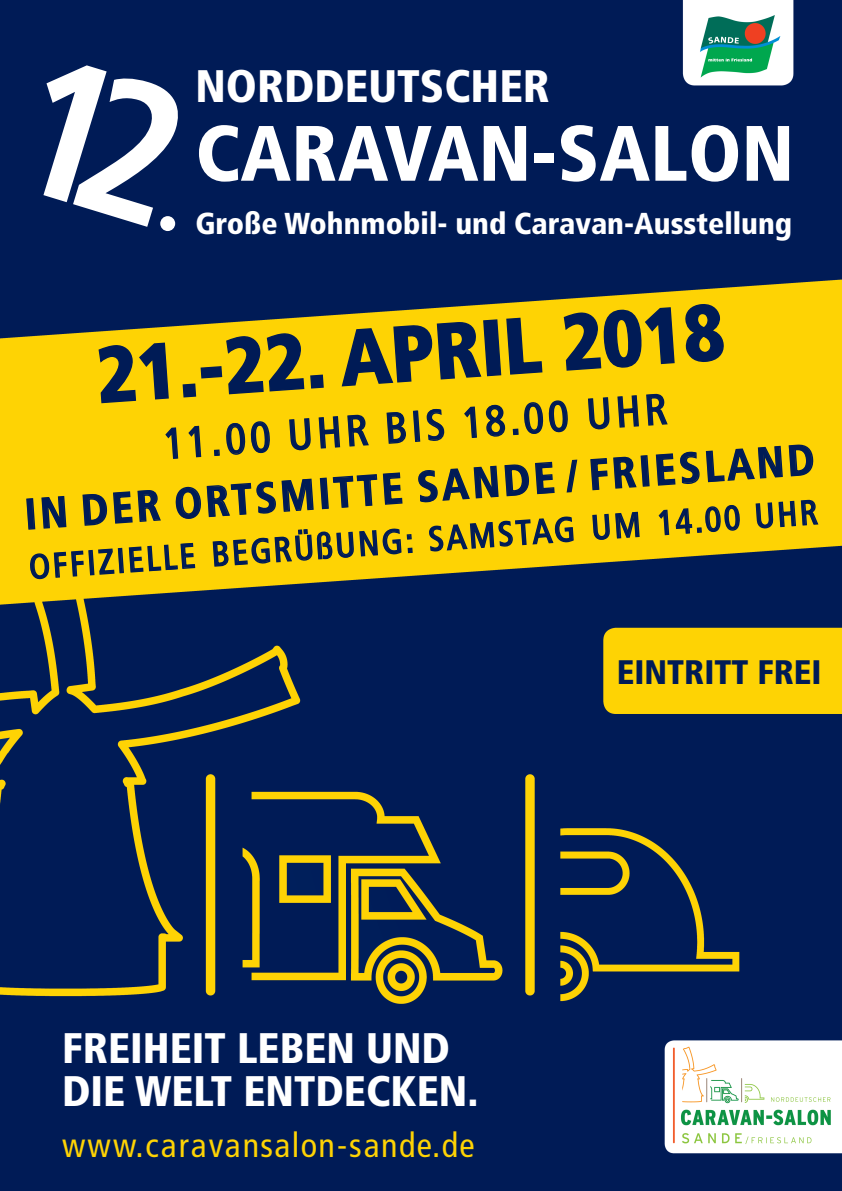
<style>
.page{position:relative;width:842px;height:1191px;background:#fff}
.page>*{position:absolute;margin:0;border:0;box-sizing:border-box;transform-origin:0 0}
.t1{font:900 condensed 78.3px "Frutiger";color:#001b56}
.t2{font:900 condensed 78.3px "Frutiger";color:#fff}
.t3{font:900 condensed 45.6px "Frutiger";color:#fff}
.t4{font:900 condensed 42.7px/42.7px "Frutiger";color:#fff}
.t5{font:700 condensed 42.7px "Frutiger";color:#001b56}
.t6{font:condensed 42.7px "Frutiger";color:#001b56}
.t7{font:condensed 34.2px "Frutiger";color:#001b56}
.t8{font:condensed 34.2px "Frutiger";letter-spacing:.04em;color:#fed304}
.t9{font:900 condensed 34px "Frutiger";color:#001b56}
.t10{font:900 condensed 30.3px "Frutiger";color:#fff}
</style>
<div class="page">
<img style="left:0;top:0;width:842px;height:1191px">
<div style="left:160px;top:216px;width:15px;height:15px;background:#fff;border-radius:50%"></div>
<svg style="left:98px;top:342px;width:72px;height:62px;background:#dfbc0d"></svg>
<svg style="left:182px;top:333px;width:143px;height:65px;background:#e6c20b"></svg>
<svg style="left:341px;top:317px;width:202px;height:70px;background:#e2bf0c"></svg>
<svg style="left:563px;top:306px;width:112px;height:65px;background:#dfbc0d"></svg>
<svg style="left:684px;top:304px;width:40px;height:58px;background:#d5b510"></svg>
<svg style="left:164px;top:426px;width:15px;height:34px"></svg>
<svg style="left:187px;top:425px;width:15px;height:33px"></svg>
<svg style="left:213px;top:421px;width:57px;height:36px;background:#caad14"></svg>
<svg style="left:288px;top:417px;width:22px;height:33px"></svg>
<svg style="left:318px;top:415px;width:23px;height:34px"></svg>
<svg style="left:347px;top:414px;width:23px;height:33px"></svg>
<svg style="left:386px;top:412px;width:20px;height:32px"></svg>
<svg style="left:412px;top:409px;width:33px;height:34px"></svg>
<svg style="left:463px;top:406px;width:15px;height:33px"></svg>
<svg style="left:486px;top:404px;width:19px;height:33px"></svg>
<svg style="left:512px;top:400px;width:56px;height:36px;background:#c9ad14"></svg>
<svg style="left:587px;top:396px;width:22px;height:34px"></svg>
<svg style="left:617px;top:393px;width:52px;height:35px;background:#c1a717"></svg>
<svg style="left:26px;top:495px;width:41px;height:35px"></svg>
<svg style="left:82px;top:490px;width:80px;height:36px;background:#c7ab15"></svg>
<svg style="left:175px;top:472px;width:228px;height:47px;background:#d7b710"></svg>
<svg style="left:418px;top:461px;width:137px;height:41px;background:#cfb112"></svg>
<svg style="left:566px;top:459px;width:12px;height:34px"></svg>
<svg style="left:589px;top:444px;width:224px;height:47px;background:#d7b610"></svg>
<svg style="left:29px;top:542px;width:167px;height:37px;background:#ccaf13"></svg>
<svg style="left:212px;top:528px;width:201px;height:39px;background:#c8ac14"></svg>
<svg style="left:429px;top:516px;width:145px;height:36px;background:#c6ab15"></svg>
<svg style="left:591px;top:511px;width:49px;height:29px"></svg>
<svg style="left:658px;top:505px;width:82px;height:31px;background:#c4a916"></svg>
<svg style="left:755px;top:499px;width:64px;height:30px;background:#bba219"></svg>
<div style="left:15px;top:56px;width:173px;height:171px;background:#001b56"></div>
<h2 class="t3" style="left:195px;top:59px;width:356px">NORDDEUTSCHER</h2>
<h1 class="t2" style="left:195px;top:106px;width:600px">CARAVAN-SALON</h1>
<p class="t10" style="left:195px;top:205px;width:598px">Große Wohnmobil- und Caravan-Ausstellung</p>
<h1 class="t1" style="left:93px;top:328px;width:631px;rotate:-4deg">21.-22. APRIL 2018</h1>
<h3 class="t6" style="left:162px;top:419px;width:505px;rotate:-4deg">11.00 UHR BIS 18.00 UHR</h3>
<h3 class="t5" style="left:23px;top:489px;width:793px;rotate:-4deg">IN DER ORTSMITTE SANDE / FRIESLAND</h3>
<p class="t7" style="left:28px;top:547px;width:792px;rotate:-4deg">OFFIZIELLE BEGRÜßUNG: SAMSTAG UM 14.00 UHR</p>
<h3 class="t4" style="left:62px;top:1027px;width:418px">FREIHEIT LEBEN UND<br>DIE WELT ENTDECKEN.</h3>
<p class="t8" style="left:62px;top:1125px;width:414px">www.caravansalon-sande.de</p>
<p class="t9" style="left:617px;top:651px;width:206px">EINTRITT FREI</p>
</div>
